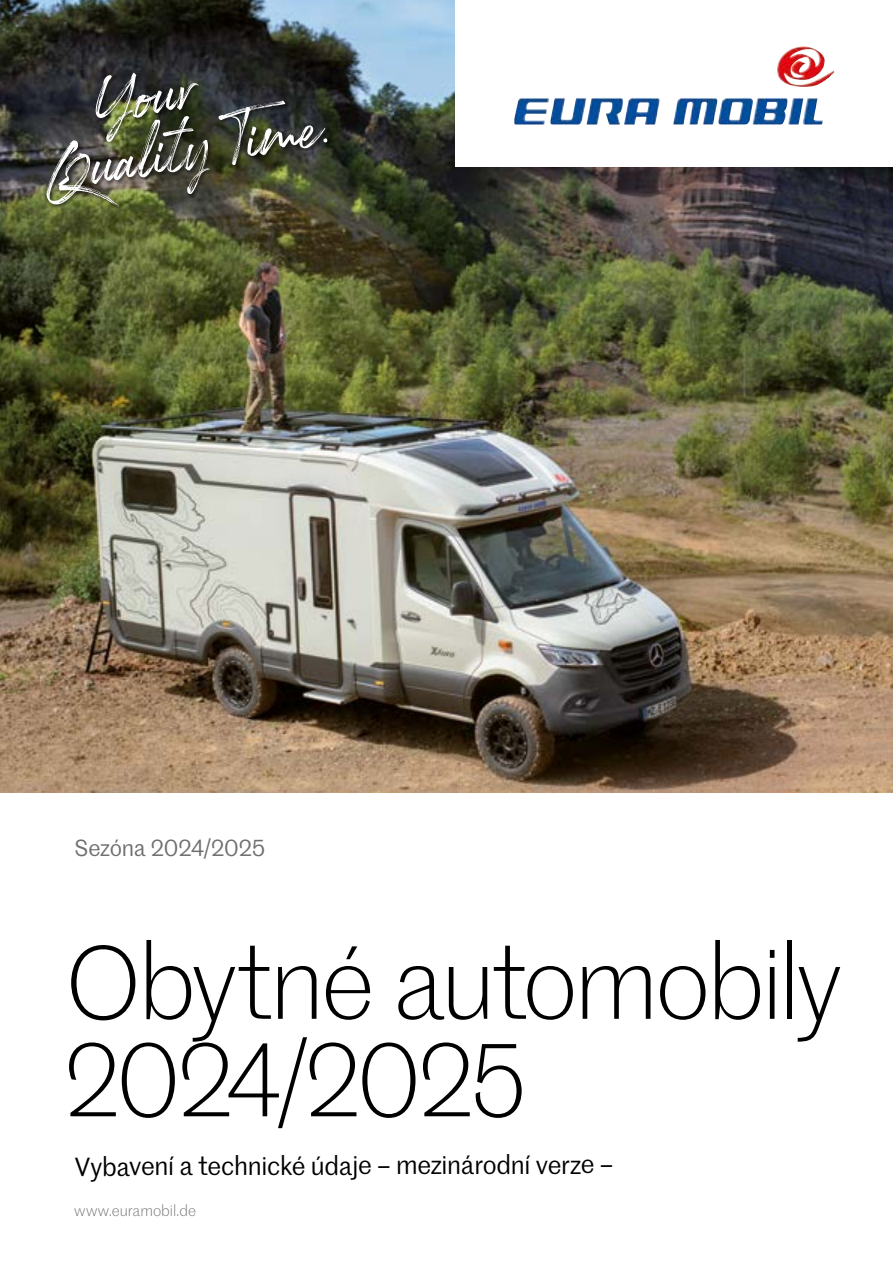
<style>
.page{position:relative;width:893px;height:1263px;background:#fff}
.page>*{position:absolute;margin:0;border:0;box-sizing:border-box;transform-origin:0 0}
.t1{font:300 100.8px/97.5px "Marr Sans";letter-spacing:-.04em;color:#000}
.t2{font:25.5px "Marr Sans";letter-spacing:-.02em;color:#000}
.t3{font:22.5px "Marr Sans";letter-spacing:-.02em;color:#706f6f}
.t4{font:300 15px "Marr Sans";color:#706f6f}
</style>
<div class="page">
<img style="left:0;top:0;width:893px;height:792px">
<div style="left:455px;top:0;width:438px;height:167px;background:#fff"></div>
<div style="left:46px;top:73px;width:285px;height:138px;background:#000;opacity:.5"></div>
<img style="left:45px;top:73px;width:283px;height:134px">
<img style="left:777px;top:46px;width:58px;height:41px">
<p class="t3" style="left:75px;top:832px;width:192px">Sezóna 2024/2025</p>
<h1 class="t1" style="left:64px;top:931px;width:780px">Obytné automobily<br>2024/2025</h1>
<p class="t2" style="left:75px;top:1147px;width:541px">Vybavení a technické údaje – mezinárodní verze –</p>
<p class="t4" style="left:74px;top:1200px;width:123px">www.euramobil.de</p>
</div>
